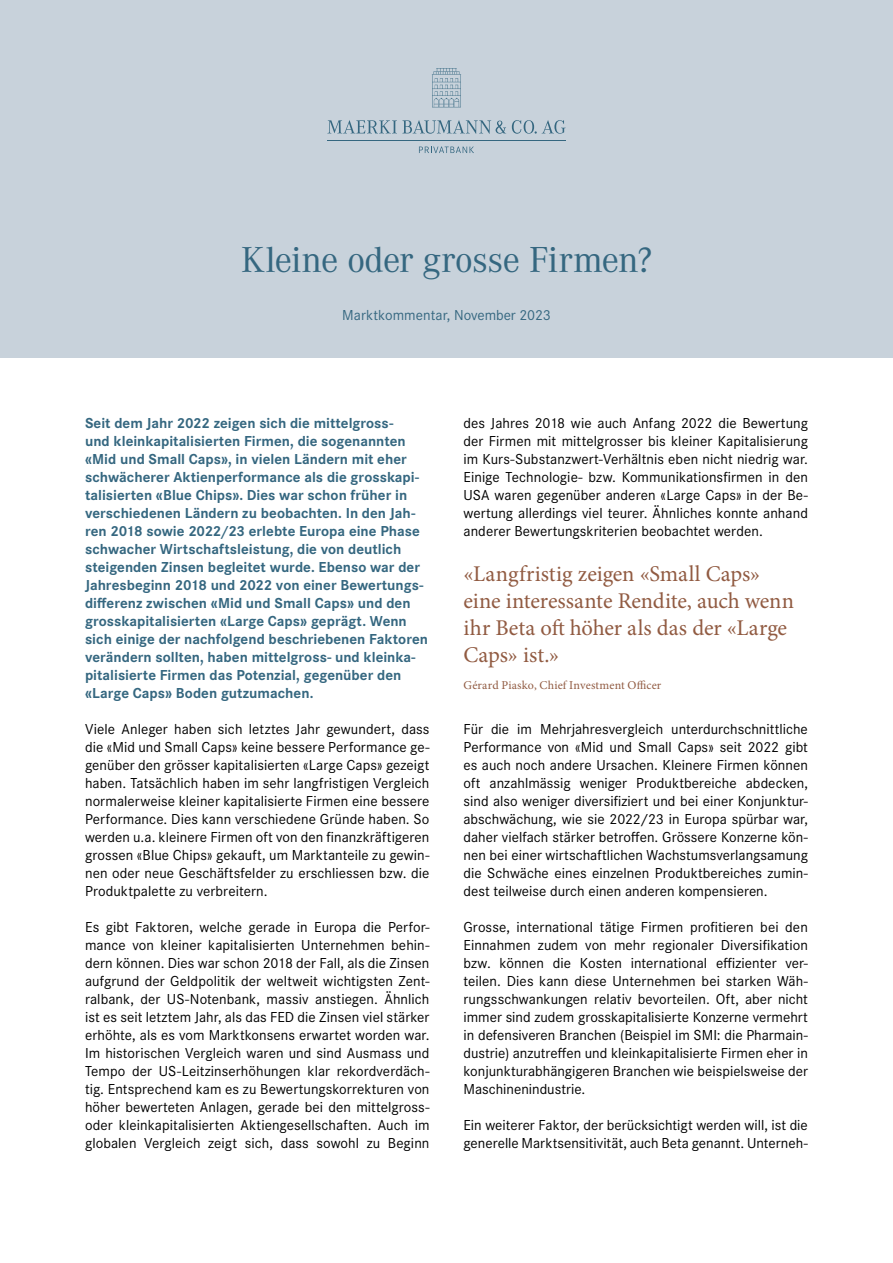
<style>
.page{position:relative;width:893px;height:1263px;background:#fff}
.page>*{position:absolute;margin:0;border:0;box-sizing:border-box;transform-origin:0 0}
.t1{font:37.5px "Corporate A";letter-spacing:-.02em;color:#356780}
.t2{font:22.5px/27px "Minion Pro";letter-spacing:-.005em;color:#915b42}
.t3{font:15px/18px "Corporate S";color:#000;text-align:justify}
.t4{font:700 15px/18px "Corporate S";color:#356780}
.t5{font:15px "Corporate S";color:#356780}
.t6{font:12px "Minion Pro";letter-spacing:.015em;color:#915b42}
</style>
<div class="page">
<div style="left:0;top:0;width:893px;height:357px;background:#c8d2db"></div>
<hr style="left:327px;top:140px;width:239px;height:1px;background:#356780">
<svg style="left:327px;top:120px;width:179px;height:14px"></svg>
<svg style="left:512px;top:120px;width:54px;height:14px"></svg>
<svg style="left:432px;top:68px;width:29px;height:39px"></svg>
<svg style="left:419px;top:147px;width:55px;height:6px"></svg>
<h1 class="t1" style="left:241px;top:239px;width:412px">Kleine oder grosse Firmen?</h1>
<p class="t5" style="left:342px;top:307px;width:210px">Marktkommentar, November 2023</p>
<p class="t4" style="left:85px;top:414px;width:345px">Seit dem Jahr 2022 zeigen sich die mittelgross-<br>und kleinkapitalisierten Firmen, die sogenannten «Mid und Small Caps», in vielen Ländern mit eher schwächerer Aktienperformance als die grosskapi&shy;talisierten «Blue Chips». Dies war schon früher in verschiedenen Ländern zu beobachten. In den Jah&shy;ren 2018 sowie 2022/23 erlebte Europa eine Phase schwacher Wirtschaftsleistung, die von deutlich steigenden Zinsen begleitet wurde. Ebenso war der Jahresbeginn 2018 und 2022 von einer Bewertungs&shy;differenz zwischen «Mid und Small Caps» und den grosskapitalisierten «Large Caps» geprägt. Wenn sich einige der nachfolgend beschriebenen Faktoren verändern sollten, haben mittelgross- und kleinka&shy;pitalisierte Firmen das Potenzial, gegenüber den «Large Caps» Boden gutzumachen.</p>
<p class="t3" style="left:85px;top:720px;width:346px">Viele Anleger haben sich letztes Jahr gewundert, dass die «Mid und Small Caps» keine bessere Performance ge&shy;genüber den grösser kapitalisierten «Large Caps» gezeigt haben. Tatsächlich haben im sehr langfristigen Vergleich normalerweise kleiner kapitalisierte Firmen eine bessere Performance. Dies kann verschiedene Gründe haben. So werden u.a. kleinere Firmen oft von den finanzkräftigeren grossen «Blue Chips» gekauft, um Marktanteile zu gewin&shy;nen oder neue Geschäftsfelder zu erschliessen bzw. die Produktpalette zu verbreitern.</p>
<p class="t3" style="left:85px;top:918px;width:346px">Es gibt Faktoren, welche gerade in Europa die Perfor&shy;mance von kleiner kapitalisierten Unternehmen behin&shy;dern können. Dies war schon 2018 der Fall, als die Zinsen aufgrund der Geldpolitik der weltweit wichtigsten Zent&shy;ralbank, der US-Notenbank, massiv anstiegen. Ähnlich ist es seit letztem Jahr, als das FED die Zinsen viel stärker erhöhte, als es vom Marktkonsens erwartet worden war.<br>Im historischen Vergleich waren und sind Ausmass und Tempo der US-Leitzinserhöhungen klar rekordverdäch&shy;tig. Entsprechend kam es zu Bewertungskorrekturen von höher bewerteten Anlagen, gerade bei den mittelgross&shy;oder kleinkapitalisierten Aktiengesellschaften. Auch im globalen Vergleich zeigt sich, dass sowohl zu Beginn</p>
<p class="t3" style="left:463px;top:414px;width:346px">des Jahres 2018 wie auch Anfang 2022 die Bewertung der Firmen mit mittelgrosser bis kleiner Kapitalisierung im Kurs-Substanzwert-Verhältnis eben nicht niedrig war.<br>Einige Technologie- bzw. Kommunikationsfirmen in den USA waren gegenüber anderen «Large Caps» in der Be&shy;wertung allerdings viel teurer. Ähnliches konnte anhand anderer Bewertungskriterien beobachtet werden.</p>
<h2 class="t2" style="left:463px;top:560px;width:332px">«Langfristig zeigen «Small Caps» eine interessante Rendite, auch wenn ihr Beta oft höher als das der «Large<br>Caps» ist.»</h2>
<p class="t6" style="left:463px;top:677px;width:199px">Gérard Piasko, Chief Investment Officer</p>
<p class="t3" style="left:463px;top:720px;width:346px">Für die im Mehrjahresvergleich unterdurchschnittliche Performance von «Mid und Small Caps» seit 2022 gibt es auch noch andere Ursachen. Kleinere Firmen können oft anzahlmässig weniger Produktbereiche abdecken, sind also weniger diversifiziert und bei einer Konjunktur&shy;abschwächung, wie sie 2022/23 in Europa spürbar war, daher vielfach stärker betroffen. Grössere Konzerne kön&shy;nen bei einer wirtschaftlichen Wachstumsverlangsamung die Schwäche eines einzelnen Produktbereiches zumin&shy;dest teilweise durch einen anderen kompensieren.</p>
<p class="t3" style="left:463px;top:918px;width:346px">Grosse, international tätige Firmen profitieren bei den Einnahmen zudem von mehr regionaler Diversifikation bzw. können die Kosten international effizienter ver&shy;teilen. Dies kann diese Unternehmen bei starken Wäh&shy;rungsschwankungen relativ bevorteilen. Oft, aber nicht immer sind zudem grosskapitalisierte Konzerne vermehrt in defensiveren Branchen (Beispiel im SMI: die Pharmain&shy;dustrie) anzutreffen und kleinkapitalisierte Firmen eher in konjunkturabhängigeren Branchen wie beispielsweise der Maschinenindustrie.</p>
<p class="t3" style="left:463px;top:1116px;width:346px">Ein weiterer Faktor, der berücksichtigt werden will, ist die generelle Marktsensitivität, auch Beta genannt. Unterneh-</p>
</div>
